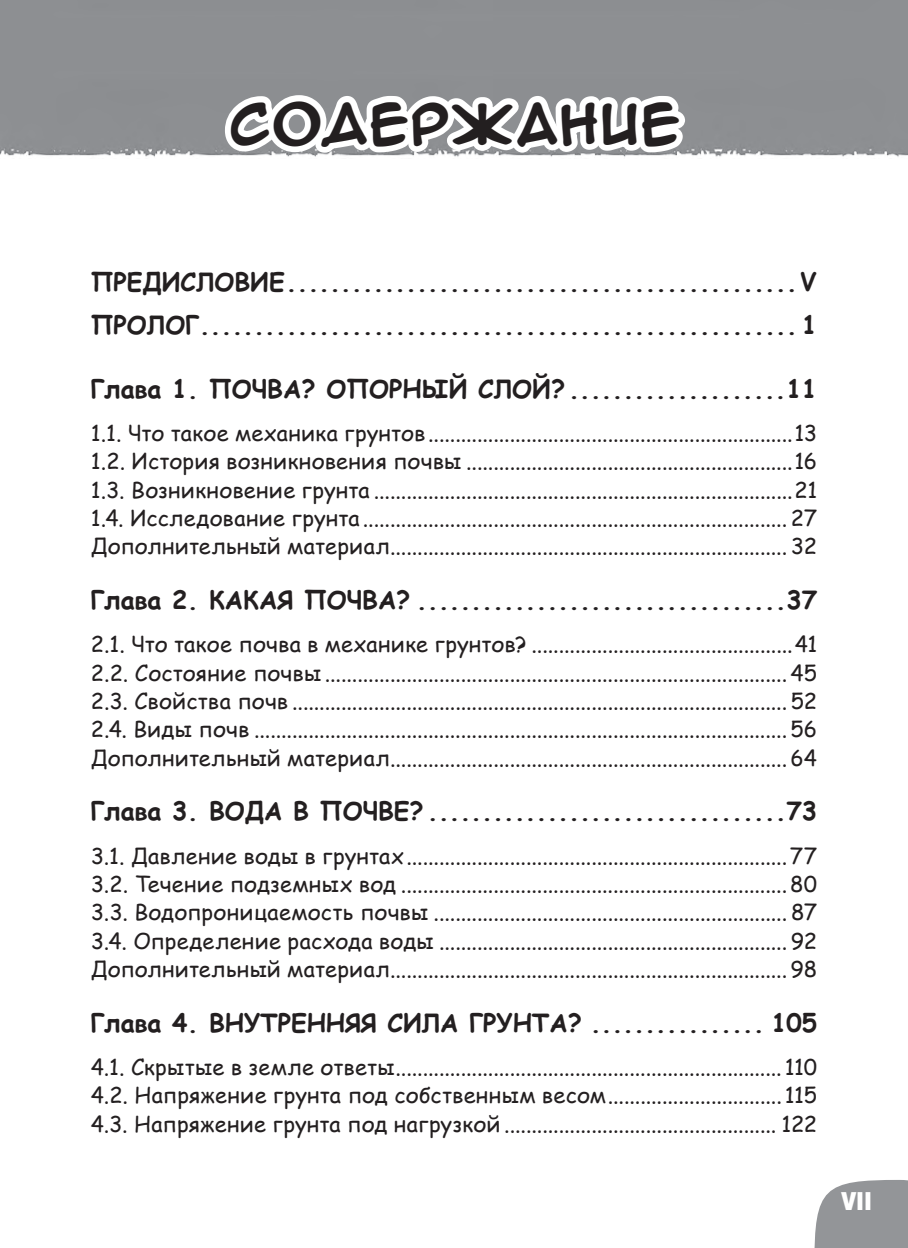
<style>
.page{position:relative;width:908px;height:1248px;background:#fff}
.page>*{position:absolute;margin:0;border:0;box-sizing:border-box;transform-origin:0 0}
.Head_0{font:48px "Anime Ace";letter-spacing:.055em;color:#231f20}
.t1{font:700 25px "Comic Sans MS";color:#231f20}
.t2{font:700 22px "Renue Cyr";color:#fff}
.t3{font:21.8px "Comic Sans MS";letter-spacing:.01em;color:#231f20}
</style>
<div class="page">
<svg style="left:814px;top:1180px;width:93px;height:67px;background:#9d9fa1"></svg>
<div style="left:0;top:69px;width:907px;height:88px;background:#8d8f92"></div>
<svg style="left:217px;top:83px;width:477px;height:74px"></svg>
<p class="Head_0" style="left:229px;top:90px;width:451px">Содержание</p>
<p class="t1" style="left:91px;top:264px;width:727px">ПРЕДИСЛОВИЕ...............................................V</p>
<p class="t1" style="left:91px;top:306px;width:727px">ПРОЛОГ....................................................... 1</p>
<p class="t1" style="left:91px;top:370px;width:727px">Глава 1. ПОЧВА? ОПОРНЫЙ СЛОЙ?....................11</p>
<p class="t3" style="left:91px;top:417px;width:727px">1.1. Что такое механика грунтов...................................................................13</p>
<p class="t3" style="left:91px;top:445px;width:727px">1.2. История возникновения почвы ............................................................16</p>
<p class="t3" style="left:91px;top:473px;width:727px">1.3. Возникновение грунта .............................................................................21</p>
<p class="t3" style="left:91px;top:502px;width:727px">1.4. Исследование грунта .............................................................................. 27</p>
<p class="t3" style="left:91px;top:530px;width:727px">Дополнительный материал......................................................................... 32</p>
<p class="t1" style="left:91px;top:581px;width:727px">Глава 2. КАКАЯ ПОЧВА? ..................................37</p>
<p class="t3" style="left:91px;top:628px;width:727px">2.1. Что такое почва в механике грунтов? ................................................41</p>
<p class="t3" style="left:91px;top:656px;width:727px">2.2. Состояние почвы ..................................................................................... 45</p>
<p class="t3" style="left:91px;top:684px;width:727px">2.3. Свойства почв ........................................................................................... 52</p>
<p class="t3" style="left:91px;top:713px;width:727px">2.4. Виды почв ..................................................................................................56</p>
<p class="t3" style="left:91px;top:741px;width:727px">Дополнительный материал.........................................................................64</p>
<p class="t1" style="left:91px;top:792px;width:727px">Глава 3. ВОДА В ПОЧВЕ? .................................73</p>
<p class="t3" style="left:91px;top:839px;width:727px">3.1. Давление воды в грунтах......................................................................77</p>
<p class="t3" style="left:91px;top:867px;width:727px">3.2. Течение подземных вод .......................................................................80</p>
<p class="t3" style="left:91px;top:896px;width:727px">3.3. Водопроницаемость почвы ................................................................. 87</p>
<p class="t3" style="left:91px;top:924px;width:727px">3.4. Определение расхода воды ................................................................ 92</p>
<p class="t3" style="left:91px;top:952px;width:727px">Дополнительный материал.........................................................................98</p>
<p class="t1" style="left:91px;top:1004px;width:727px">Глава 4. ВНУТРЕННЯЯ СИЛА ГРУНТА? ................ 105</p>
<p class="t3" style="left:91px;top:1050px;width:727px">4.1. Скрытые в земле ответы....................................................................... 110</p>
<p class="t3" style="left:91px;top:1079px;width:727px">4.2. Напряжение грунта под собственным весом................................ 115</p>
<p class="t3" style="left:91px;top:1107px;width:727px">4.3. Напряжение грунта под нагрузкой .................................................. 122</p>
<p class="t2" style="left:841px;top:1185px;width:31px">VII</p>
</div>
